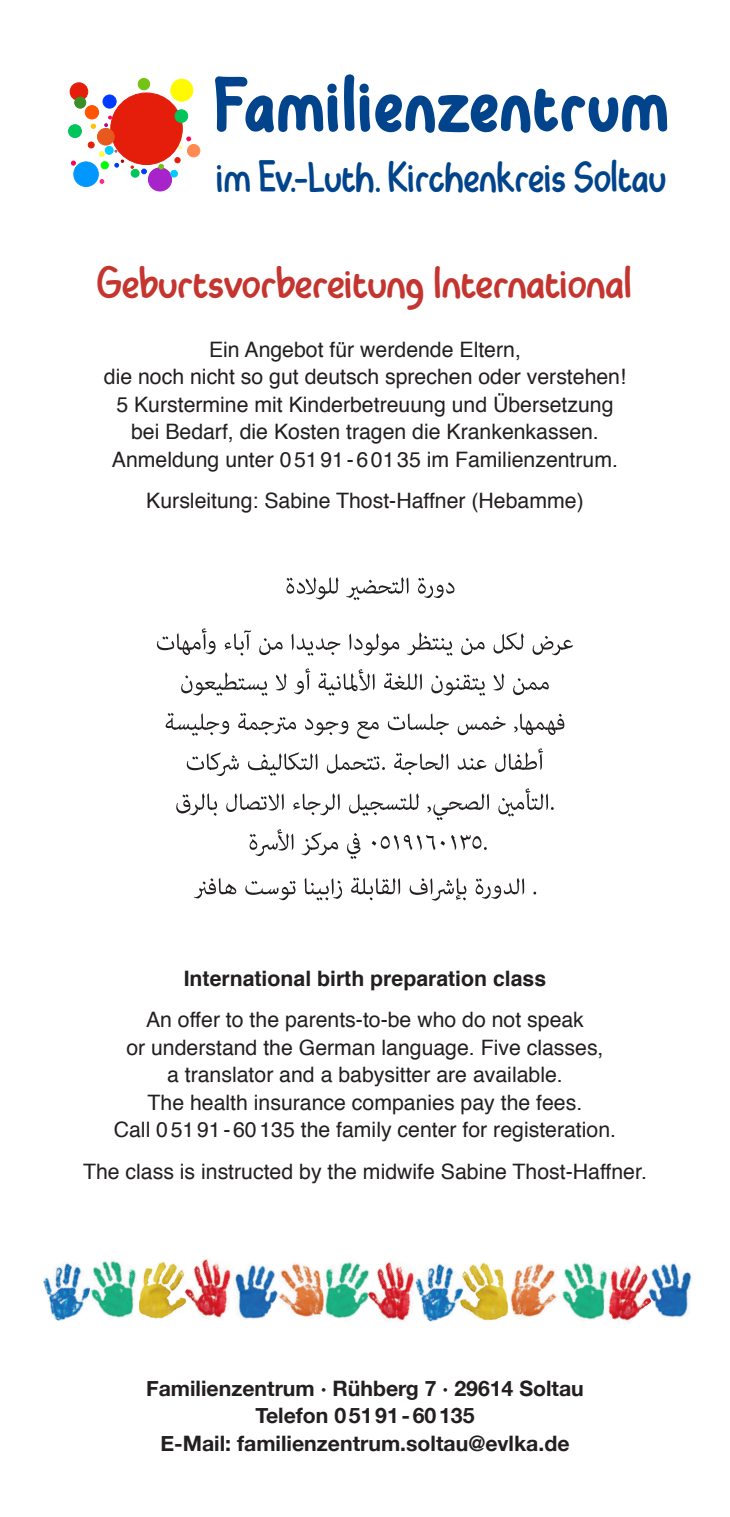
<style>
.page{position:relative;width:730px;height:1517px;background:#fff}
.page>*{position:absolute;margin:0;border:0;box-sizing:border-box;transform-origin:0 0}
.t1{font:67.5px "WWD2012";letter-spacing:.055em;color:#01448c}
.t2{font:40px "WWD2012";letter-spacing:-.005em;color:#c53530;scale:1.1 1}
.t3{font:40px "WWD2012";letter-spacing:-.005em;color:#01448c}
.t4{font:21.25px/27.5px "Helvetica";color:#231f20;text-align:center}
.t5{font:700 21.25px/27.5px "Helvetica Neue";color:#231f20;text-align:center}
.t6{font:700 21.25px "Helvetica";color:#231f20}
</style>
<div class="page">
<svg style="left:157px;top:628px;width:416px;height:28px"></svg>
<svg style="left:181px;top:668px;width:368px;height:28px"></svg>
<svg style="left:166px;top:713px;width:398px;height:26px"></svg>
<svg style="left:187px;top:748px;width:356px;height:28px"></svg>
<svg style="left:176px;top:788px;width:378px;height:32px"></svg>
<svg style="left:250px;top:829px;width:237px;height:30px"></svg>
<svg style="left:194px;top:877px;width:342px;height:23px"></svg>
<svg style="left:286px;top:577px;width:168px;height:23px"></svg>
<div style="left:111px;top:93px;width:71px;height:72px;background:#e41e0b;border-radius:50%"></div>
<div style="left:171px;top:79px;width:22px;height:22px;background:#fffa00;border-radius:50%"></div>
<div style="left:171px;top:79px;width:22px;height:22px;border:1px solid #fffa00;border-radius:50%"></div>
<div style="left:85px;top:106px;width:14px;height:13px;background:#ff5400;border-radius:50%"></div>
<div style="left:85px;top:105px;width:14px;height:14px;border:1px solid #ff5400;border-radius:50%"></div>
<div style="left:148px;top:168px;width:24px;height:23px;background:#a723ca;border-radius:50%"></div>
<div style="left:148px;top:168px;width:24px;height:23px;border:1px solid #a723ca;border-radius:50%"></div>
<div style="left:175px;top:110px;width:13px;height:12px;background:#00c55a;border-radius:50%"></div>
<div style="left:175px;top:109px;width:13px;height:14px;border:1px solid #00c55a;border-radius:50%"></div>
<div style="left:69px;top:125px;width:12px;height:13px;background:#00c55a;border-radius:50%"></div>
<div style="left:68px;top:124px;width:14px;height:14px;border:1px solid #00c55a;border-radius:50%"></div>
<div style="left:74px;top:162px;width:24px;height:24px;background:#0098ff;border-radius:50%"></div>
<div style="left:74px;top:162px;width:25px;height:25px;border:1px solid #0098ff;border-radius:50%"></div>
<div style="left:131px;top:169px;width:8px;height:8px;background:#00c55a;border-radius:50%"></div>
<div style="left:131px;top:169px;width:8px;height:8px;border:1px solid #00c55a;border-radius:50%"></div>
<svg style="left:175px;top:157px;width:5px;height:6px"></svg>
<div style="left:103px;top:95px;width:13px;height:13px;background:#0039ff;border-radius:50%"></div>
<div style="left:103px;top:95px;width:13px;height:13px;border:1px solid #0039ff;border-radius:50%"></div>
<svg style="left:141px;top:169px;width:6px;height:5px"></svg>
<div style="left:70px;top:83px;width:18px;height:17px;background:#e41e0b;border-radius:50%"></div>
<div style="left:70px;top:83px;width:18px;height:18px;border:1px solid #e41e0b;border-radius:50%"></div>
<div style="left:187px;top:144px;width:13px;height:13px;background:#ff8b52;border-radius:50%"></div>
<div style="left:187px;top:144px;width:13px;height:13px;border:1px solid #ff8b52;border-radius:50%"></div>
<div style="left:97px;top:128px;width:17px;height:17px;background:#e8591e;border-radius:50%"></div>
<div style="left:97px;top:128px;width:17px;height:17px;border:1px solid #e8591e;border-radius:50%"></div>
<div style="left:171px;top:170px;width:6px;height:7px;background:#00cbff;border-radius:50%"></div>
<div style="left:170px;top:170px;width:8px;height:7px;border:1px solid #00cbff;border-radius:50%"></div>
<div style="left:105px;top:146px;width:8px;height:8px;background:#00cbff;border-radius:50%"></div>
<div style="left:105px;top:146px;width:8px;height:8px;border:1px solid #00cbff;border-radius:50%"></div>
<div style="left:138px;top:78px;width:12px;height:12px;background:#73c415;border-radius:50%"></div>
<div style="left:138px;top:78px;width:12px;height:12px;border:1px solid #73c415;border-radius:50%"></div>
<svg style="left:159px;top:164px;width:5px;height:5px"></svg>
<svg style="left:115px;top:160px;width:9px;height:7px"></svg>
<div style="left:75px;top:97px;width:11px;height:11px;background:#3a8f27;border-radius:50%"></div>
<div style="left:74px;top:97px;width:12px;height:11px;border:1px solid #3a8f27;border-radius:50%"></div>
<svg style="left:88px;top:142px;width:16px;height:15px"></svg>
<svg style="left:91px;top:124px;width:5px;height:5px"></svg>
<div style="left:101px;top:162px;width:7px;height:7px;background:#00fc00;border-radius:50%"></div>
<div style="left:101px;top:161px;width:8px;height:8px;border:1px solid #00fc00;border-radius:50%"></div>
<svg style="left:104px;top:116px;width:8px;height:11px"></svg>
<svg style="left:179px;top:137px;width:12px;height:12px"></svg>
<svg style="left:100px;top:179px;width:4px;height:5px"></svg>
<svg style="left:71px;top:161px;width:5px;height:4px"></svg>
<svg style="left:215px;top:74px;width:453px;height:59px"></svg>
<img style="left:43px;top:1263px;width:46px;height:58px">
<img style="left:187px;top:1259px;width:44px;height:59px">
<img style="left:280px;top:1263px;width:43px;height:54px">
<img style="left:89px;top:1260px;width:47px;height:58px">
<img style="left:139px;top:1261px;width:48px;height:58px">
<img style="left:233px;top:1265px;width:47px;height:55px">
<img style="left:323px;top:1262px;width:45px;height:57px">
<img style="left:368px;top:1262px;width:46px;height:59px">
<img style="left:415px;top:1263px;width:44px;height:59px">
<img style="left:459px;top:1263px;width:49px;height:57px">
<img style="left:510px;top:1263px;width:47px;height:54px">
<img style="left:562px;top:1262px;width:42px;height:58px">
<img style="left:604px;top:1265px;width:41px;height:57px">
<img style="left:645px;top:1263px;width:47px;height:55px">
<h1 class="t1" style="left:216px;top:57px;width:453px">Familienzentrum</h1>
<h2 class="t3" style="left:217px;top:149px;width:451px">im Ev.-Luth. Kirchenkreis Soltau</h2>
<h2 class="t2" style="left:98px;top:254px;width:487px">Geburtsvorbereitung International</h2>
<p class="t4" style="left:104px;top:336px;width:524px">Ein Angebot für werdende Eltern,<br>die noch nicht so gut deutsch sprechen oder verstehen!<br>5 Kurstermine mit Kinderbetreuung und Übersetzung bei Bedarf, die Kosten tragen die Krankenkassen.<br>Anmeldung unter 05191-60135 im Familienzentrum.</p>
<p class="t4" style="left:146px;top:488px;width:439px">Kursleitung: Sabine Thost-Haffner (Hebamme)</p>
<p class="t6" style="left:184px;top:961px;width:364px">International birth preparation class</p>
<p class="t4" style="left:114px;top:1006px;width:504px">An offer to the parents-to-be who do not speak<br>or understand the German language. Five classes,<br>a translator and a babysitter are available.<br>The health insurance companies pay the fees.<br>Call 05191-60135 the family center for registeration.</p>
<p class="t4" style="left:83px;top:1158px;width:565px">The class is instructed by the midwife Sabine Thost-Haffner.</p>
<p class="t5" style="left:146px;top:1375px;width:439px">Familienzentrum · Rühberg 7 · 29614 Soltau<br>Telefon 05191-60135<br>E-Mail: familienzentrum.soltau@evlka.de</p>
</div>
